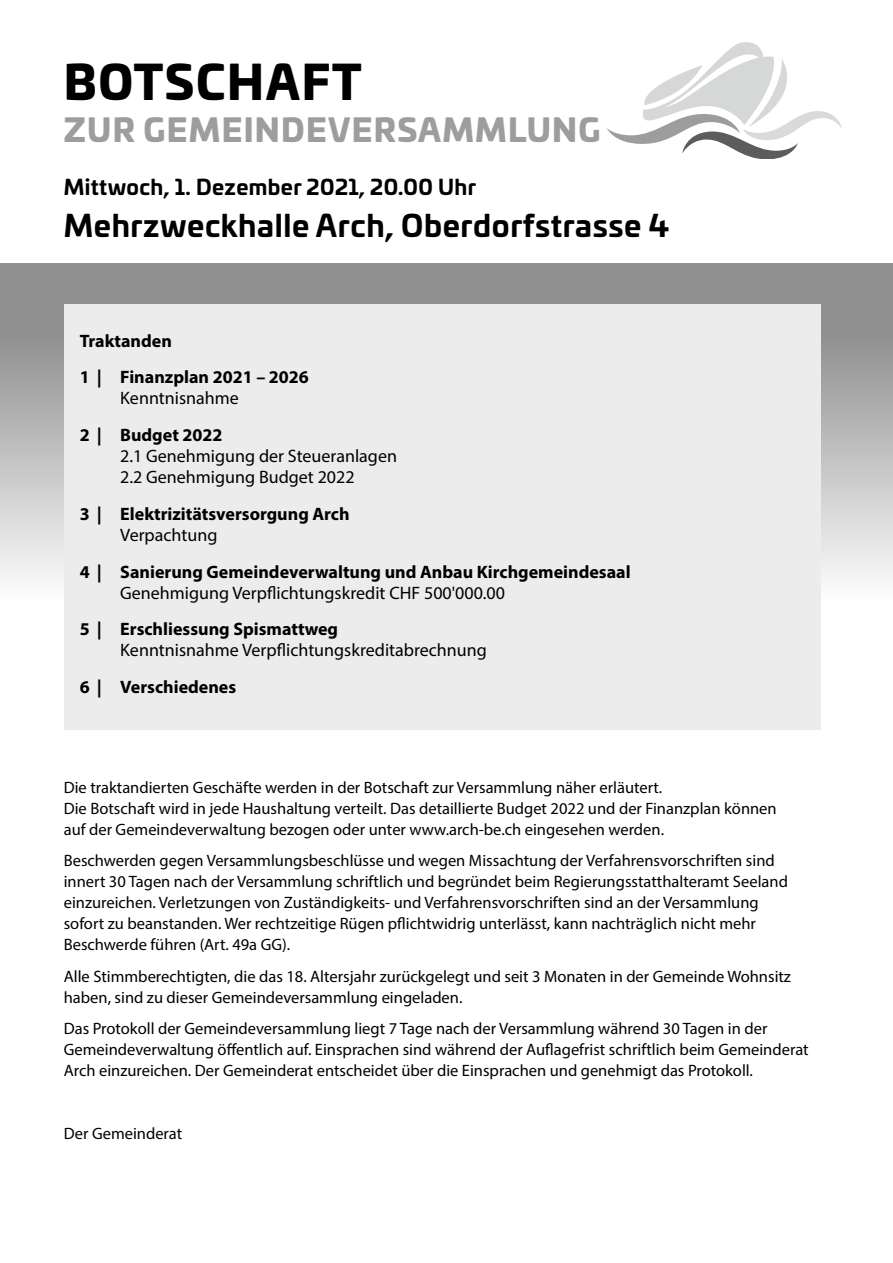
<style>
.page{position:relative;width:893px;height:1263px;background:#fff}
.page>*{position:absolute;margin:0;border:0;box-sizing:border-box;transform-origin:0 0}
.t1{font:900 46.5px "Univia Pro";letter-spacing:.04em;color:#000}
.t2{font:900 31.5px "Univia Pro";letter-spacing:.04em;color:#9c9d9d}
.t3{font:700 30px "Univia Pro";letter-spacing:.02em;color:#000}
.t4{font:700 21px "Univia Pro";letter-spacing:.02em;color:#000}
.t5{font:700 18px/36.8px "Myriad Pro";color:#000}
.t6{font:18px/21px "Myriad Pro";color:#000}
.t7{font:16.5px/21px "Myriad Pro";color:#000}
</style>
<div class="page">
<svg style="left:0;top:263px;width:893px;height:316px;background:#a5a6a5"></svg>
<div style="left:64px;top:304px;width:757px;height:426px;background:#ececed"></div>
<svg style="left:607px;top:42px;width:235px;height:116px"></svg>
<div style="left:494px;top:33px;width:148px;height:90px;background:#fff"></div>
<h1 class="t1" style="left:64px;top:44px;width:300px">BOTSCHAFT</h1>
<h2 class="t2" style="left:64px;top:104px;width:538px">ZUR GEMEINDEVERSAMMLUNG</h2>
<p class="t4" style="left:64px;top:170px;width:414px">Mittwoch, 1. Dezember 2021, 20.00 Uhr</p>
<h3 class="t3" style="left:64px;top:202px;width:607px">Mehrzweckhalle Arch, Oberdorfstrasse 4</h3>
<p class="t5" style="left:80px;top:321px;width:231px">Traktanden<br>1 | Finanzplan 2021 – 2026</p>
<p class="t6" style="left:120px;top:387px;width:120px">Kenntnisnahme</p>
<p class="t5" style="left:80px;top:416px;width:144px">2 | Budget 2022</p>
<p class="t6" style="left:120px;top:445px;width:278px">2.1 Genehmigung der Steueranlagen<br>2.2 Genehmigung Budget 2022</p>
<p class="t5" style="left:80px;top:495px;width:271px">3 | Elektrizitätsversorgung Arch</p>
<p class="t6" style="left:120px;top:524px;width:99px">Verpachtung</p>
<p class="t5" style="left:80px;top:553px;width:552px">4 | Sanierung Gemeindeverwaltung und Anbau Kirchgemeindesaal</p>
<p class="t6" style="left:120px;top:582px;width:386px">Genehmigung Verpflichtungskredit CHF 500'000.00</p>
<p class="t5" style="left:80px;top:610px;width:260px">5 | Erschliessung Spismattweg</p>
<p class="t6" style="left:120px;top:639px;width:368px">Kenntnisnahme Verpflichtungskreditabrechnung</p>
<p class="t5" style="left:80px;top:668px;width:158px">6 | Verschiedenes</p>
<p class="t7" style="left:64px;top:776px;width:714px">Die traktandierten Geschäfte werden in der Botschaft zur Versammlung näher erläutert.<br>Die Botschaft wird in jede Haushaltung verteilt. Das detaillierte Budget 2022 und der Finanzplan können auf der Gemeindeverwaltung bezogen oder unter www.arch-be.ch eingesehen werden.</p>
<p class="t7" style="left:64px;top:850px;width:726px">Beschwerden gegen Versammlungsbeschlüsse und wegen Missachtung der Verfahrensvorschriften sind innert 30 Tagen nach der Versammlung schriftlich und begründet beim Regierungsstatthalteramt Seeland einzureichen. Verletzungen von Zuständigkeits- und Verfahrensvorschriften sind an der Versammlung sofort zu beanstanden. Wer rechtzeitige Rügen pflichtwidrig unterlässt, kann nachträglich nicht mehr Beschwerde führen (Art. 49a GG).</p>
<p class="t7" style="left:64px;top:965px;width:729px">Alle Stimmberechtigten, die das 18. Altersjahr zurückgelegt und seit 3 Monaten in der Gemeinde Wohnsitz haben, sind zu dieser Gemeindeversammlung eingeladen.</p>
<p class="t7" style="left:64px;top:1018px;width:746px">Das Protokoll der Gemeindeversammlung liegt 7 Tage nach der Versammlung während 30 Tagen in der<br>Gemeindeverwaltung öffentlich auf. Einsprachen sind während der Auflagefrist schriftlich beim Gemeinderat<br>Arch einzureichen. Der Gemeinderat entscheidet über die Einsprachen und genehmigt das Protokoll.</p>
<p class="t7" style="left:64px;top:1123px;width:120px">Der Gemeinderat</p>
</div>
